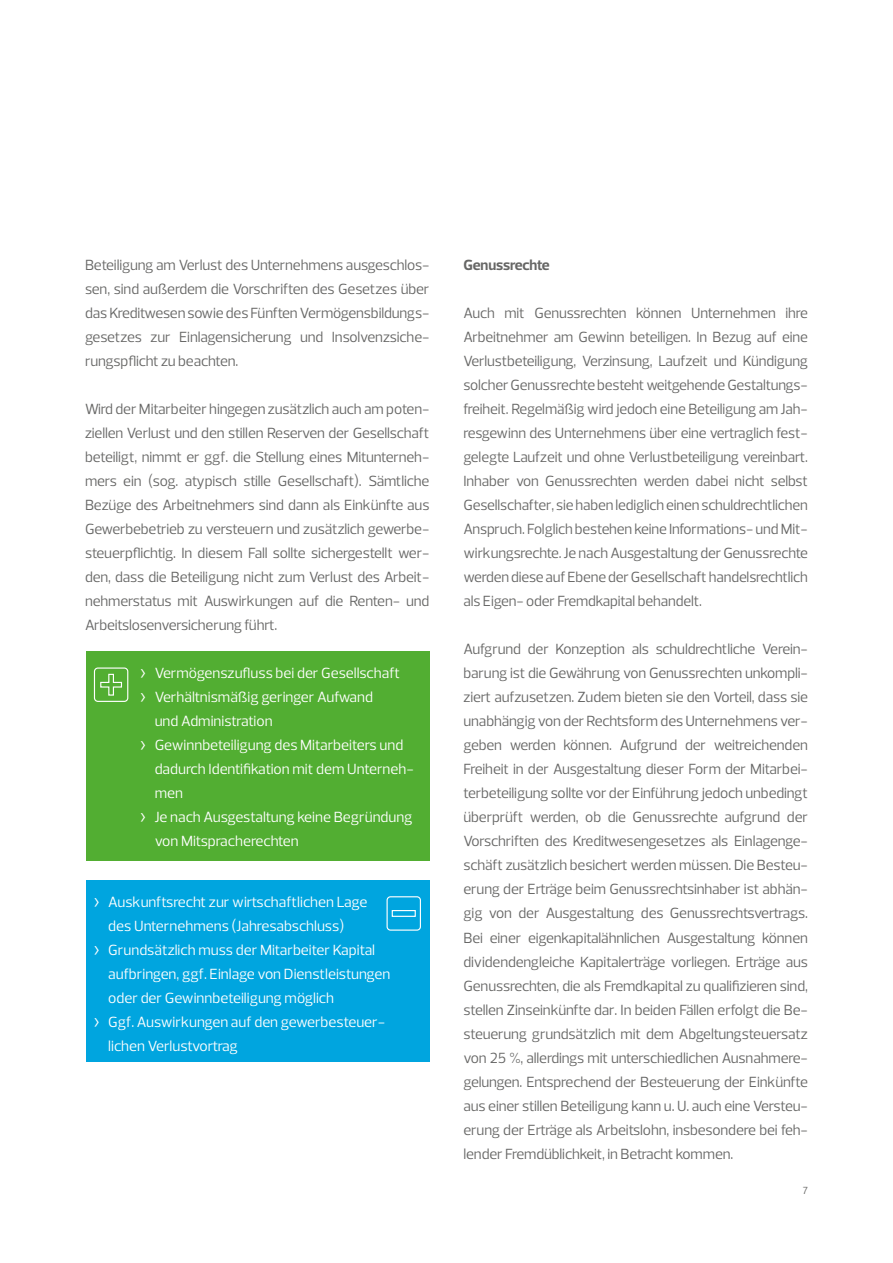
<style>
.page{position:relative;width:893px;height:1263px;background:#fff}
.page>*{position:absolute;margin:0;border:0;box-sizing:border-box;transform-origin:0 0}
.t1{font:15px/24px "Prelo";letter-spacing:-.01em;color:#666665;text-align:justify}
.t2{font:15px "Prelo";color:#fff}
.t3{font:700 15px "Prelo";letter-spacing:-.01em;color:#666665}
.t4{font:10.5px "Prelo";color:#666665}
.s1{font-family:"Frutiger LT Std";font-weight:300;font-size:21px}
</style>
<div class="page">
<div style="left:86px;top:651px;width:343px;height:210px;background:#52ae32"></div>
<div style="left:86px;top:880px;width:343px;height:181px;background:#00a5df"></div>
<svg style="left:93px;top:667px;width:36px;height:35px"></svg>
<svg style="left:386px;top:896px;width:35px;height:35px"></svg>
<p class="t1" style="left:85px;top:253px;width:346px">Beteiligung am Verlust des Unternehmens ausgeschlos&shy;sen, sind außerdem die Vorschriften des Gesetzes über das Kreditwesen sowie des Fünften Vermögensbildungs&shy;gesetzes zur Einlagensicherung und Insolvenzsiche&shy;rungspflicht zu beachten.</p>
<p class="t1" style="left:85px;top:397px;width:346px;text-align:left">Wird der Mitarbeiter hingegen zusätzlich auch am poten&shy;ziellen Verlust und den stillen Reserven der Gesellschaft beteiligt, nimmt er ggf. die Stellung eines Mitunterneh&shy;mers ein (sog. atypisch stille Gesellschaft). Sämtliche Bezüge des Arbeitnehmers sind dann als Einkünfte aus Gewerbebetrieb zu versteuern und zusätzlich gewerbe&shy;steuerpflichtig. In diesem Fall sollte sichergestellt wer&shy;den, dass die Beteiligung nicht zum Verlust des Arbeit&shy;nehmerstatus mit Auswirkungen auf die Renten- und Arbeitslosenversicherung führt.</p>
<p class="t2" style="left:140px;top:664px;width:261px"><span class="s1">›</span> Vermögenszufluss bei der Gesellschaft</p>
<p class="t2" style="left:140px;top:688px;width:234px"><span class="s1">›</span> Verhältnismäßig geringer Aufwand</p>
<p class="t2" style="left:155px;top:712px;width:119px">und Administration</p>
<p class="t2" style="left:140px;top:736px;width:264px"><span class="s1">›</span> Gewinnbeteiligung des Mitarbeiters und</p>
<p class="t2" style="left:155px;top:760px;width:259px">dadurch Identifikation mit dem Unterneh-</p>
<p class="t2" style="left:155px;top:784px;width:30px">men</p>
<p class="t2" style="left:140px;top:808px;width:274px"><span class="s1">›</span> Je nach Ausgestaltung keine Begründung</p>
<p class="t2" style="left:155px;top:832px;width:146px">von Mitspracherechten</p>
<p class="t2" style="left:94px;top:893px;width:275px"><span class="s1">›</span> Auskunftsrecht zur wirtschaftlichen Lage</p>
<p class="t2" style="left:108px;top:917px;width:238px">des Unternehmens (Jahresabschluss)</p>
<p class="t2" style="left:94px;top:941px;width:283px"><span class="s1">›</span> Grundsätzlich muss der Mitarbeiter Kapital</p>
<p class="t2" style="left:108px;top:965px;width:284px">aufbringen, ggf. Einlage von Dienstleistungen</p>
<p class="t2" style="left:108px;top:989px;width:227px">oder der Gewinnbeteiligung möglich</p>
<p class="t2" style="left:94px;top:1013px;width:293px"><span class="s1">›</span> Ggf. Auswirkungen auf den gewerbesteuer-</p>
<p class="t2" style="left:108px;top:1037px;width:131px">lichen Verlustvortrag</p>
<p class="t3" style="left:463px;top:256px;width:88px">Genussrechte</p>
<p class="t1" style="left:463px;top:301px;width:346px">Auch mit Genussrechten können Unternehmen ihre Arbeitnehmer am Gewinn beteiligen. In Bezug auf eine Verlustbeteiligung, Verzinsung, Laufzeit und Kündigung solcher Genussrechte besteht weitgehende Gestaltungs&shy;freiheit. Regelmäßig wird jedoch eine Beteiligung am Jah&shy;resgewinn des Unternehmens über eine vertraglich fest&shy;gelegte Laufzeit und ohne Verlustbeteiligung vereinbart.<br>Inhaber von Genussrechten werden dabei nicht selbst Gesellschafter, sie haben lediglich einen schuldrechtlichen Anspruch. Folglich bestehen keine Informations- und Mit&shy;wirkungsrechte. Je nach Ausgestaltung der Genussrechte werden diese auf Ebene der Gesellschaft handelsrechtlich als Eigen- oder Fremdkapital behandelt.</p>
<p class="t1" style="left:463px;top:637px;width:346px">Aufgrund der Konzeption als schuldrechtliche Verein&shy;barung ist die Gewährung von Genussrechten unkompli&shy;ziert aufzusetzen. Zudem bieten sie den Vorteil, dass sie unabhängig von der Rechtsform des Unternehmens ver&shy;geben werden können. Aufgrund der weitreichenden Freiheit in der Ausgestaltung dieser Form der Mitarbei&shy;terbeteiligung sollte vor der Einführung jedoch unbedingt überprüft werden, ob die Genussrechte aufgrund der Vorschriften des Kreditwesengesetzes als Einlagenge&shy;schäft zusätzlich besichert werden müssen. Die Besteu&shy;erung der Erträge beim Genussrechtsinhaber ist abhän&shy;gig von der Ausgestaltung des Genussrechtsvertrags.<br>Bei einer eigenkapitalähnlichen Ausgestaltung können dividendengleiche Kapitalerträge vorliegen. Erträge aus Genussrechten, die als Fremdkapital zu qualifizieren sind, stellen Zinseinkünfte dar. In beiden Fällen erfolgt die Be&shy;steuerung grundsätzlich mit dem Abgeltungsteuersatz von 25 %, allerdings mit unterschiedlichen Ausnahmere&shy;gelungen. Entsprechend der Besteuerung der Einkünfte aus einer stillen Beteiligung kann u. U. auch eine Versteu&shy;erung der Erträge als Arbeitslohn, insbesondere bei feh&shy;lender Fremdüblichkeit, in Betracht kommen.</p>
<p class="t4" style="left:803px;top:1184px;width:7px">7</p>
</div>
